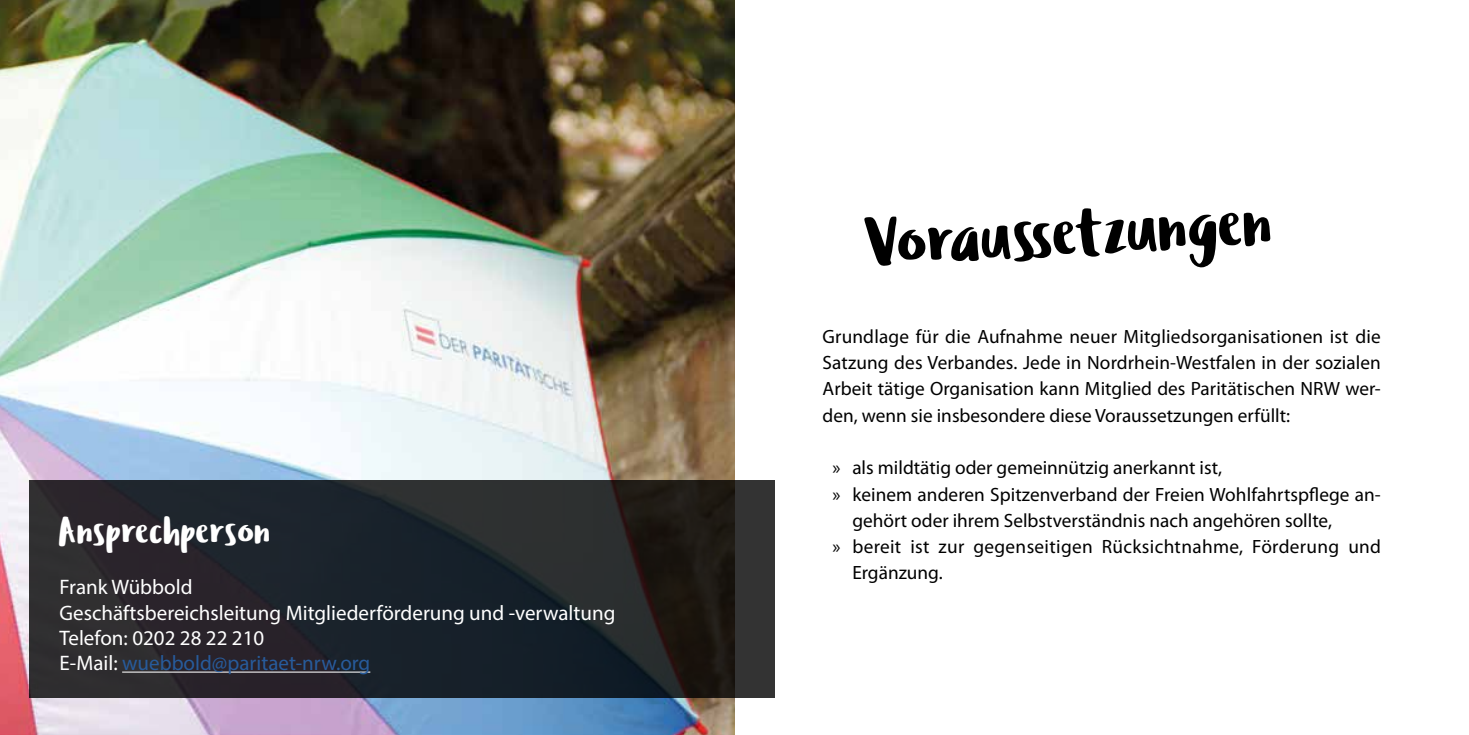
<style>
.page{position:relative;width:1469px;height:735px;background:#fff}
.page>*{position:absolute;margin:0;border:0;box-sizing:border-box;transform-origin:0 0}
.t1{font:70px "Ludicrous";color:#000}
.t2{font:38.5px "Ludicrous";color:#fff}
.t3{font:21px "Myriad Pro";color:#fff}
.t4{font:21px "Myriad Pro";color:#275b9b}
.LT{font:19.25px/26.2px "Myriad Pro";color:#000;text-align:justify}
.LT-2{font:19.25px/26.2px "Myriad Pro";letter-spacing:.02em;color:#000}
.s1{color:#fff}
</style>
<div class="page">
<img style="left:0;top:0;width:734px;height:734px">
<svg style="left:29px;top:480px;width:745px;height:217px;background:#222429"></svg>
<hr style="left:122px;top:671px;width:248px;height:1px;background:#fff">
<p class="t2" style="left:60px;top:503px;width:213px">Ansprechperson</p>
<p class="t3" style="left:60px;top:574px;width:134px">Frank Wübbold</p>
<p class="t3" style="left:60px;top:599px;width:557px">Geschäftsbereichsleitung Mitgliederförderung und -verwaltung</p>
<p class="t3" style="left:60px;top:624px;width:206px">Telefon: 0202 28 22 210</p>
<p class="t4" style="left:60px;top:649px;width:312px"><span class="s1">E-Mail:</span> wuebbold@paritaet-nrw.org</p>
<p class="t1" style="left:862px;top:194px;width:409px;rotate:-3deg">Vorauss etzungen</p>
<p class="LT" style="left:822px;top:323px;width:560px">Grundlage für die Aufnahme neuer Mitgliedsorganisationen ist die Satzung des Verbandes. Jede in Nordrhein-Westfalen in der sozialen Arbeit tätige Organisation kann Mitglied des Paritätischen NRW wer&shy;den, wenn sie insbesondere diese Voraussetzungen erfüllt:</p>
<p class="LT" style="left:832px;top:454px;width:391px">» als mildtätig oder gemeinnützig anerkannt ist,</p>
<p class="LT" style="left:852px;top:480px;width:530px;text-indent:-20px">» keinem anderen Spitzenverband der Freien Wohlfahrtspflege an&shy;gehört oder ihrem Selbstverständnis nach angehören sollte,</p>
<p class="LT-2" style="left:852px;top:533px;width:530px;text-indent:-20px">» bereit ist zur gegenseitigen Rücksichtnahme, Förderung und<br>Ergänzung.</p>
</div>
